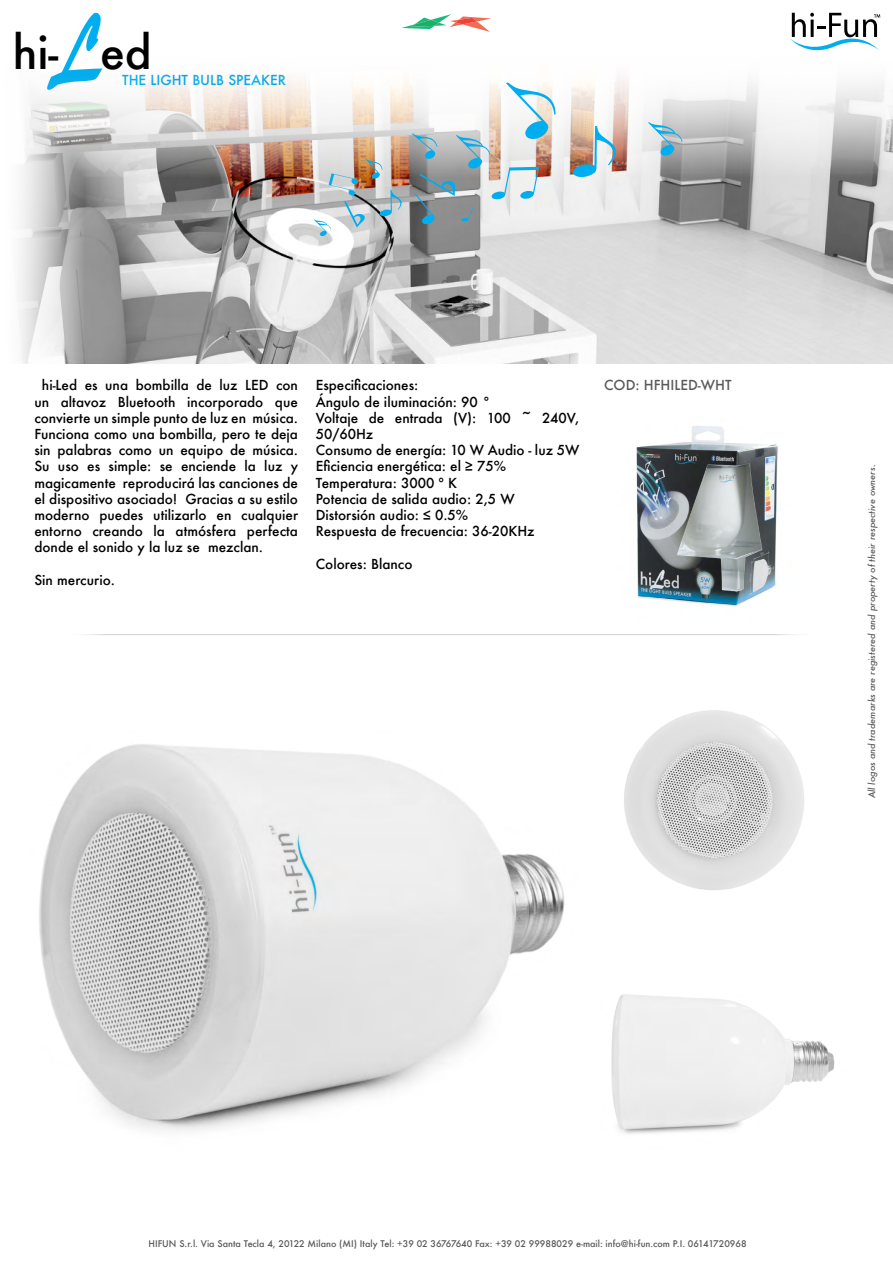
<style>
.page{position:relative;width:893px;height:1263px;background:#fff}
.page>*{position:absolute;margin:0;border:0;box-sizing:border-box;transform-origin:0 0}
.t1{font:500 45px "Futura";color:#000}
.t2{font:500 13.5px/16.2px "Futura";color:#000;text-align:justify}
.t3{font:500 13.5px "Futura";color:#00aeef}
.t4{font:500 13.5px "Futura";color:#58595b}
.t5{font:500 9px "Futura";color:#58595b}
.t6{font:italic 500 9px "Futura";color:#58595b}
</style>
<div class="page">
<img style="left:624px;top:710px;width:180px;height:180px">
<img style="left:611px;top:994px;width:224px;height:140px">
<img style="left:636px;top:426px;width:142px;height:181px">
<img style="left:39px;top:744px;width:526px;height:387px">
<svg style="left:402px;top:14px;width:89px;height:18px"></svg>
<svg style="left:790px;top:13px;width:90px;height:37px"></svg>
<svg style="left:72px;top:12px;width:29px;height:38px"></svg>
<img style="left:19px;top:50px;width:874px;height:314px">
<svg style="left:573px;top:126px;width:43px;height:51px"></svg>
<svg style="left:648px;top:122px;width:35px;height:34px"></svg>
<img style="left:314px;top:158px;width:88px;height:78px">
<svg style="left:412px;top:82px;width:144px;height:142px"></svg>
<hr style="left:64px;top:634px;width:752px;height:1px;background:#939598">
<h1 class="t1" style="left:13px;top:21px;width:141px">hi- ed</h1>
<p class="t3" style="left:122px;top:71px;width:165px">THE LIGHT BULB SPEAKER</p>
<p class="t2" style="left:34px;top:377px;width:265px;text-indent:8px">hi-Led es una bombilla de luz LED con un altavoz Bluetooth incorporado que convierte un simple punto de luz en música.<br>Funciona como una bombilla, pero te deja sin palabras como un equipo de música.<br>Su uso es simple: se enciende la luz y magicamente reproducirá las canciones de el dispositivo asociado! Gracias a su estilo moderno puedes utilizarlo en cualquier entorno creando la atmósfera perfecta donde el sonido y la luz se mezclan.</p>
<p class="t2" style="left:34px;top:571px;width:82px">Sin mercurio.</p>
<p class="t2" style="left:316px;top:377px;width:265px;text-align:left">Especificaciones:<br>Ángulo de iluminación: 90 °<br>Voltaje de entrada (V): 100 ~ 240V,<br>50/60Hz<br>Consumo de energía: 10 W Audio - luz 5W<br>Eficiencia energética: el ≥ 75%<br>Temperatura: 3000 º K<br>Potencia de salida audio: 2,5 W<br>Distorsión audio: ≤ 0.5%<br>Respuesta de frecuencia: 36-20KHz</p>
<p class="t2" style="left:316px;top:555px;width:98px">Colores: Blanco</p>
<p class="t4" style="left:604px;top:376px;width:129px">COD: HFHILED-WHT</p>
<p class="t6" style="left:866px;top:798px;width:335px;rotate:-90deg">All logos and trademarks are registered and property of their respective owners.</p>
<p class="t5" style="left:148px;top:1237px;width:600px">HIFUN S.r.l. Via Santa Tecla 4, 20122 Milano (MI) Italy Tel: +39 02 36767640 Fax: +39 02 99988029 e-mail: info@hi-fun.com P.I. 06141720968</p>
</div>
